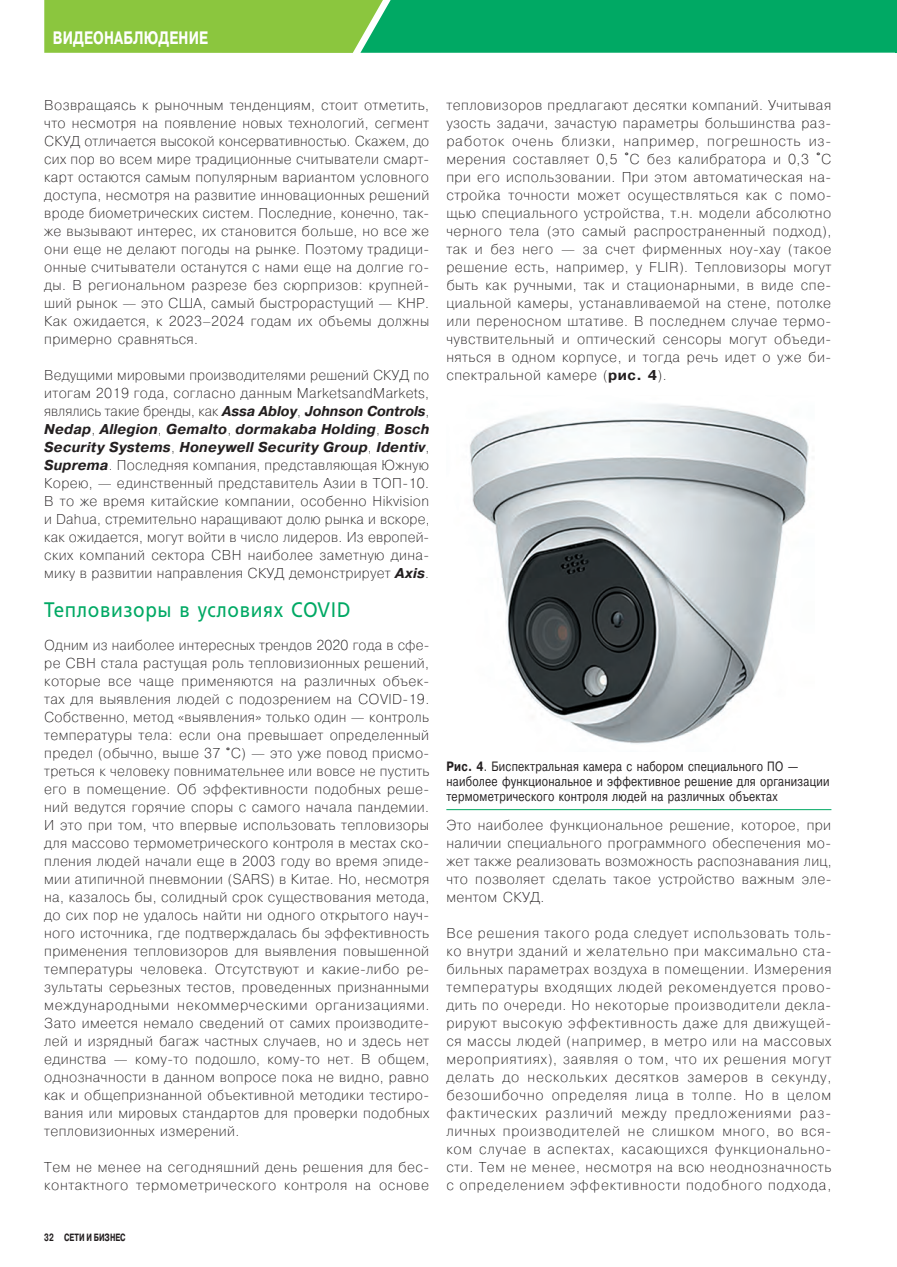
<style>
.page{position:relative;width:897px;height:1267px;background:#fff}
.page>*{position:absolute;margin:0;border:0;box-sizing:border-box;transform-origin:0 0}
.t1{font:21px "Free Set";letter-spacing:.035em;color:#00a964;scale:.9 1}
.t2{font:700 18px "Pragmatica";letter-spacing:.01em;color:#fff;scale:.75 1}
.t3{font:200 14.25px/18px "Pragmatica";letter-spacing:.025em;color:#231f20;text-align:justify}
.t4{font:13.5px/15px "Pragmatica";letter-spacing:.025em;color:#231f20;scale:.8 1}
.t5{font:700 10.5px "Pragmatica";color:#231f20;scale:.7 1}
.s1{font-weight:700;font-style:italic}
.s2{font-weight:500;font-size:13.5px}
.s3{font-weight:700}
</style>
<div class="page">
<hr style="left:446px;top:809px;width:385px;height:1px;background:#00a964">
<img style="left:470px;top:404px;width:339px;height:340px">
<svg style="left:44px;top:0;width:853px;height:53px;background:#37b557"></svg>
<p class="t2" style="left:53px;top:26px;width:169px">Видеонаблюдение</p>
<p class="t3" style="left:44px;top:95px;width:386px">Возвращаясь к рыночным тенденциям, стоит отметить, что несмотря на появление новых технологий, сегмент СКУД отличается высокой консервативностью. Скажем, до сих пор во всем мире традиционные считыватели смарт&shy;карт остаются самым популярным вариантом условного доступа, несмотря на развитие инновационных решений вроде биометрических систем. Последние, конечно, так&shy;же вызывают интерес, их становится больше, но все же они еще не делают погоды на рынке. Поэтому традици&shy;онные считыватели останутся с нами еще на долгие го&shy;ды. В региональном разрезе без сюрпризов: крупней&shy;ший рынок — это США, самый быстрорастущий — КНР.<br>Как ожидается, к 2023–2024 годам их объемы должны примерно сравняться.</p>
<p class="t3" style="left:44px;top:365px;width:387px">Ведущими мировыми производителями решений СКУД по итогам 2019 года, согласно данным MarketsandMarkets, являлись такие бренды, как <span class="s1">Assa Abloy</span>, <span class="s1">Johnson Controls</span>, <span class="s1">Nedap</span>, <span class="s1">Allegion</span>, <span class="s1">Gemalto</span>, <span class="s1">dormakaba Holding</span>, <span class="s1">Bosch Security Systems</span>, <span class="s1">Honeywell Security Group</span>, <span class="s1">Identiv</span>, <span class="s1">Suprema</span>. Последняя компания, представляющая Южную Корею, — единственный представитель Азии в ТОП‑10.<br>В то же время китайские компании, особенно Hikvision и Dahua, стремительно наращивают долю рынка и вскоре, как ожидается, могут войти в число лидеров. Из европей&shy;ских компаний сектора СВН наиболее заметную дина&shy;мику в развитии направления СКУД демонстрирует <span class="s1">Axis</span>.</p>
<h1 class="t1" style="left:44px;top:597px;width:342px">Тепловизоры в условиях COVID</h1>
<p class="t3" style="left:44px;top:635px;width:386px">Одним из наиболее интересных трендов 2020 года в сфе&shy;ре СВН стала растущая роль тепловизионных решений, которые все чаще применяются на различных объек&shy;тах для выявления людей с подозрением на COVID‑19.<br>Собственно, метод «выявления» только один — контроль температуры тела: если она превышает определенный предел (обычно, выше 37 <span class="s2">°</span>С) — это уже повод присмо&shy;треться к человеку повнимательнее или вовсе не пустить его в помещение. Об эффективности подобных реше&shy;ний ведутся горячие споры с самого начала пандемии.<br>И это при том, что впервые использовать тепловизоры для массово термометрического контроля в местах ско&shy;пления людей начали еще в 2003 году во время эпиде&shy;мии атипичной пневмонии (SARS) в Китае. Но, несмотря на, казалось бы, солидный срок существования метода, до сих пор не удалось найти ни одного открытого науч&shy;ного источника, где подтверждалась бы эффективность применения тепловизоров для выявления повышенной температуры человека. Отсутствуют и какие-либо ре&shy;зультаты серьезных тестов, проведенных признанными международными некоммерческими организациями.<br>Зато имеется немало сведений от самих производите&shy;лей и изрядный багаж частных случаев, но и здесь нет единства — кому-то подошло, кому-то нет. В общем, однозначности в данном вопросе пока не видно, равно как и общепризнанной объективной методики тестиро&shy;вания или мировых стандартов для проверки подобных тепловизионных измерений.</p>
<p class="t3" style="left:44px;top:1157px;width:386px">Тем не менее на сегодняшний день решения для бес&shy;контактного термометрического контроля на основе</p>
<p class="t5" style="left:44px;top:1230px;width:118px">32 СЕТИ И БИЗНЕС</p>
<p class="t3" style="left:446px;top:95px;width:386px">тепловизоров предлагают десятки компаний. Учитывая узость задачи, зачастую параметры большинства раз&shy;работок очень близки, например, погрешность из&shy;мерения составляет 0,5 <span class="s2">°</span>С без калибратора и 0,3 <span class="s2">°</span>C при его использовании. При этом автоматическая на&shy;стройка точности может осуществляться как с помо&shy;щью специального устройства, т.н. модели абсолютно черного тела (это самый распространенный подход), так и без него — за счет фирменных ноу-хау (такое решение есть, например, у FLIR). Тепловизоры могут быть как ручными, так и стационарными, в виде спе&shy;циальной камеры, устанавливаемой на стене, потолке или переносном штативе. В последнем случае термо&shy;чувствительный и оптический сенсоры могут объеди&shy;няться в одном корпусе, и тогда речь идет о уже би&shy;спектральной камере (<span class="s3">рис. 4</span>).</p>
<p class="t4" style="left:446px;top:758px;width:480px"><span class="s3">Рис. 4</span>. Биспектральная камера с набором специального ПО — наиболее функциональное и эффективное решение для организации термометрического контроля людей на различных объектах</p>
<p class="t3" style="left:446px;top:815px;width:387px">Это наиболее функциональное решение, которое, при наличии специального программного обеспечения мо&shy;жет также реализовать возможность распознавания лиц, что позволяет сделать такое устройство важным эле&shy;ментом СКУД.</p>
<p class="t3" style="left:446px;top:923px;width:386px">Все решения такого рода следует использовать толь&shy;ко внутри зданий и желательно при максимально ста&shy;бильных параметрах воздуха в помещении. Измерения температуры входящих людей рекомендуется прово&shy;дить по очереди. Но некоторые производители декла&shy;рируют высокую эффективность даже для движущей&shy;ся массы людей (например, в метро или на массовых мероприятиях), заявляя о том, что их решения могут делать до нескольких десятков замеров в секунду, безошибочно определяя лица в толпе. Но в целом фактических различий между предложениями раз&shy;личных производителей не слишком много, во вся&shy;ком случае в аспектах, касающихся функционально&shy;сти. Тем не менее, несмотря на всю неоднозначность с определением эффективности подобного подхода,</p>
</div>
